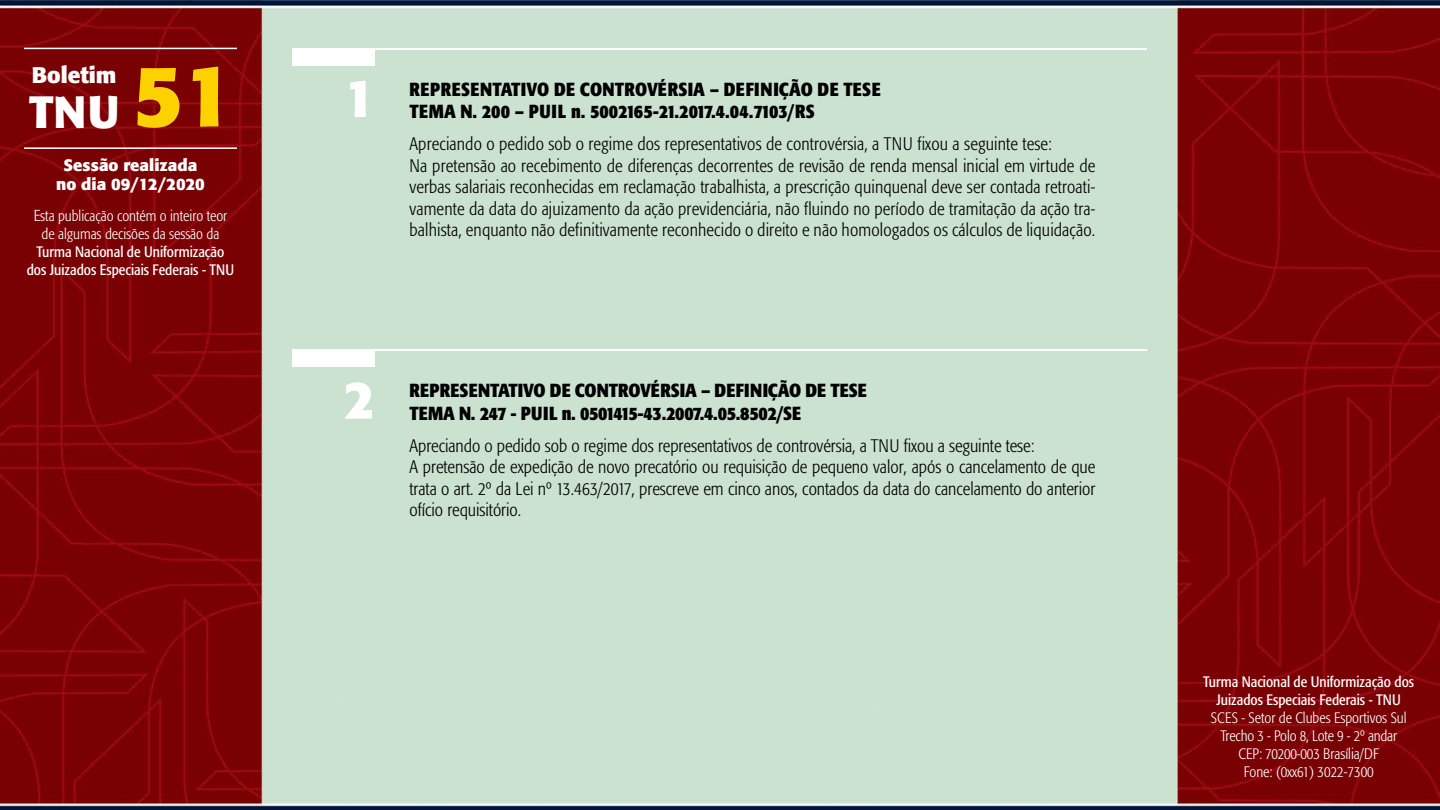
<style>
.page{position:relative;width:1440px;height:810px;background:#fff}
.page>*{position:absolute;margin:0;border:0;box-sizing:border-box;transform-origin:0 0}
.t1{font:700 52.5px "Formata";color:#fff}
.t2{font:700 45px "Formata";color:#fff}
.t3{font:700 22.5px "Formata";color:#fff}
.t4{font:700 condensed 18.75px/22.5px "Formata";color:#000}
.t5{font:300 condensed 18px/21.6px "Formata";letter-spacing:.01em;color:#000}
.t6{font:700 16.5px/19.8px "Formata";color:#fff;text-align:center}
.t7{font:300 condensed 15px/18px "Formata";color:#fff;text-align:center}
.t8{font:condensed 15px/18px "Formata";color:#fff;text-align:center}
.s1{font-size:86.25px;color:#fdd000}
.s2{font-size:15.75px}
</style>
<div class="page">
<img style="left:0;top:0;width:1440px;height:810px">
<hr style="left:24px;top:48px;width:213px;height:1px;background:#fff">
<hr style="left:24px;top:147px;width:213px;height:2px;background:#fff">
<div style="left:292px;top:48px;width:83px;height:18px;background:#fff"></div>
<div style="left:292px;top:349px;width:83px;height:18px;background:#fff"></div>
<hr style="left:375px;top:48px;width:772px;height:2px;background:#fff">
<hr style="left:375px;top:349px;width:772px;height:2px;background:#fff">
<p class="t3" style="left:32px;top:61px;width:86px">Boletim</p>
<h2 class="t2" style="left:29px;top:84px;width:206px">TNU <span class="s1">51</span></h2>
<p class="t6" style="left:56px;top:155px;width:150px">Sessão realizada no dia 09/12/2020</p>
<p class="t7" style="left:34px;top:207px;width:195px"><span class="s2">E</span>sta publicação contém o inteiro teor de algumas decisões da sessão da</p>
<p class="t8" style="left:27px;top:243px;width:209px">Turma Nacional de Uniformização dos Juizados Especiais Federais - TNU</p>
<h1 class="t1" style="left:344px;top:66px;width:32px">1</h1>
<p class="t4" style="left:410px;top:78px;width:473px">REPRESENTATIVO DE CONTROVÉRSIA – DEFINIÇÃO DE TESE<br>TEMA N. 200 – PUIL n. 5002165-21.2017.4.04.7103/RS</p>
<p class="t5" style="left:410px;top:133px;width:687px">Apreciando o pedido sob o regime dos representativos de controvérsia, a TNU fixou a seguinte tese:<br>Na pretensão ao recebimento de diferenças decorrentes de revisão de renda mensal inicial em virtude de verbas salariais reconhecidas em reclamação trabalhista, a prescrição quinquenal deve ser contada retroati&shy;vamente da data do ajuizamento da ação previdenciária, não fluindo no período de tramitação da ação tra&shy;balhista, enquanto não definitivamente reconhecido o direito e não homologados os cálculos de liquidação.</p>
<h1 class="t1" style="left:344px;top:367px;width:32px">2</h1>
<p class="t4" style="left:410px;top:379px;width:459px">REPRESENTATIVO DE CONTROVÉRSIA – DEFINIÇÃO DE TESE<br>TEMA N. 247 - PUIL n. 0501415-43.2007.4.05.8502/SE</p>
<p class="t5" style="left:410px;top:435px;width:687px">Apreciando o pedido sob o regime dos representativos de controvérsia, a TNU fixou a seguinte tese:<br>A pretensão de expedição de novo precatório ou requisição de pequeno valor, após o cancelamento de que trata o art. 2º da Lei nº 13.463/2017, prescreve em cinco anos, contados da data do cancelamento do anterior ofício requisitório.</p>
<p class="t8" style="left:1203px;top:672px;width:212px">Turma Nacional de Uniformização dos<br>Juizados Especiais Federais - TNU</p>
<p class="t7" style="left:1211px;top:708px;width:197px">SCES - Setor de Clubes Esportivos Sul<br>Trecho 3 - Polo 8, Lote 9 - 2º andar<br>CEP: 70200-003 Brasília/DF<br>Fone: (0xx61) 3022-7300</p>
</div>
